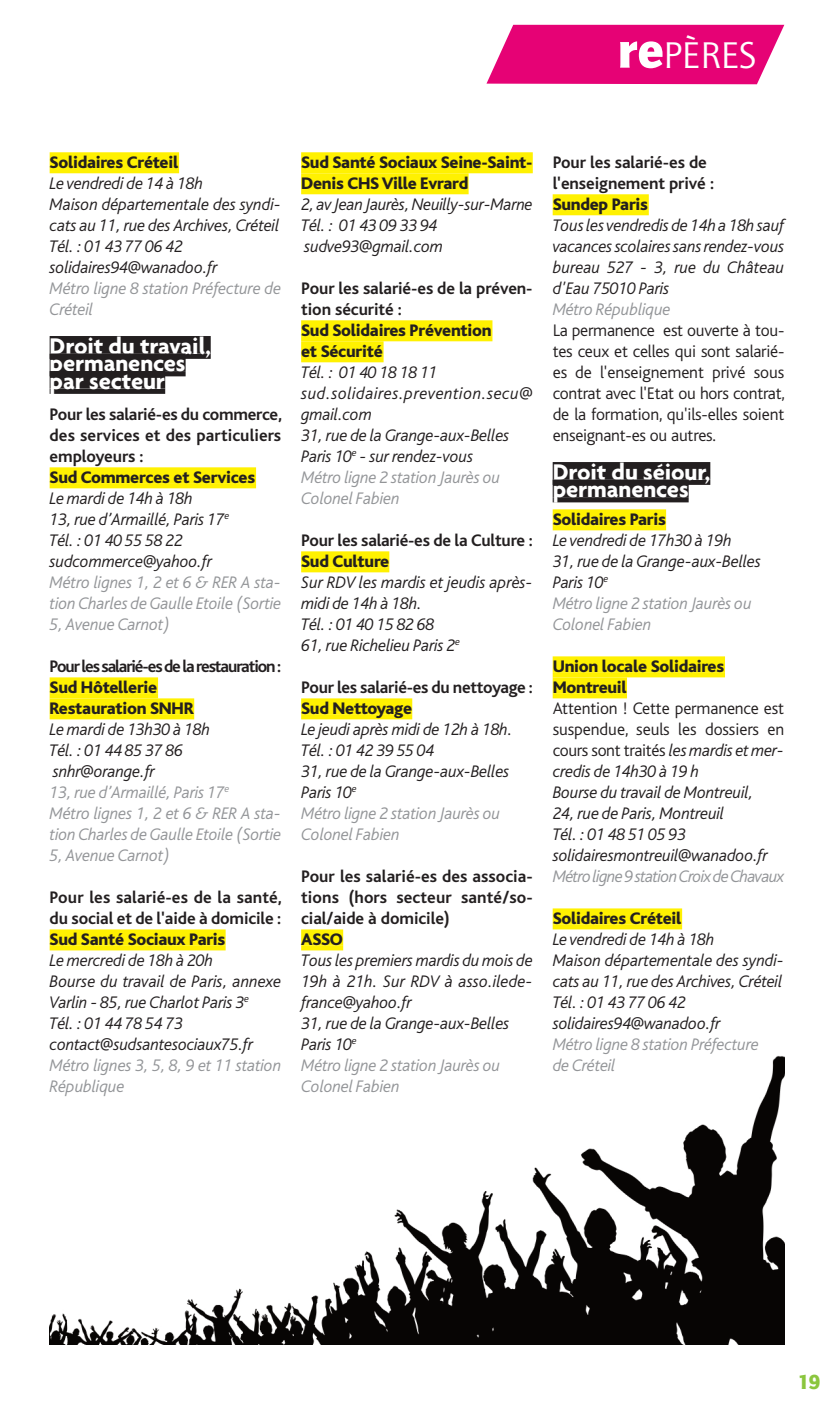
<style>
.page{position:relative;width:834px;height:1424px;background:#fff}
.page>*{position:absolute;margin:0;border:0;box-sizing:border-box;transform-origin:0 0}
.t1{font:38.5px "Quay Sans";color:#fff}
.t2{font:700 24.5px/17.5px "Agenda";letter-spacing:-.005em;color:#fff}
.t3{font:900 21px "Quay Sans";color:#8bc63e}
.t4{font:italic 300 17.5px/21px "Bliss";letter-spacing:-.015em;color:#231f20}
.t5{font:italic 300 17.5px/21px "Bliss";letter-spacing:-.015em;color:#939598}
.t6{font:700 17.5px/21px "Bliss";letter-spacing:-.005em;color:#231f20}
.t7{font:800 17.5px/21px "Bliss";letter-spacing:-.015em;color:#231f20}
.t8{font:300 17.5px/21px "Bliss";letter-spacing:-.01em;color:#231f20;text-align:justify}
.t9{font:700 17.5px "Bliss";letter-spacing:-.065em;color:#231f20}
.t10{font:italic 300 17.5px "Bliss";letter-spacing:-.045em;color:#939598}
.s1{font-weight:900;font-size:52.5px}
.s2{color:#231f20}
.s3{color:#939598}
.s4{font-style:normal}
</style>
<div class="page">
<svg style="left:486px;top:25px;width:298px;height:59px;background:#e81981"></svg>
<img style="left:50px;top:1055px;width:734px;height:289px">
<div style="left:50px;top:152px;width:129px;height:16px;background:#fff101"></div>
<div style="left:50px;top:168px;width:129px;height:5px;background:#fff101"></div>
<div style="left:50px;top:336px;width:161px;height:17px;background:#231f20"></div>
<div style="left:50px;top:354px;width:161px;height:5px;background:#231f20"></div>
<div style="left:50px;top:353px;width:135px;height:18px;background:#231f20"></div>
<div style="left:50px;top:371px;width:135px;height:5px;background:#231f20"></div>
<div style="left:50px;top:371px;width:115px;height:17px;background:#231f20"></div>
<div style="left:50px;top:389px;width:115px;height:5px;background:#231f20"></div>
<div style="left:50px;top:467px;width:206px;height:16px;background:#fff101"></div>
<div style="left:50px;top:483px;width:206px;height:5px;background:#fff101"></div>
<div style="left:50px;top:677px;width:108px;height:16px;background:#fff101"></div>
<div style="left:50px;top:693px;width:108px;height:5px;background:#fff101"></div>
<div style="left:50px;top:698px;width:144px;height:16px;background:#fff101"></div>
<div style="left:50px;top:714px;width:144px;height:5px;background:#fff101"></div>
<div style="left:50px;top:929px;width:175px;height:16px;background:#fff101"></div>
<div style="left:50px;top:945px;width:175px;height:5px;background:#fff101"></div>
<div style="left:301px;top:152px;width:231px;height:16px;background:#fff101"></div>
<div style="left:301px;top:168px;width:231px;height:5px;background:#fff101"></div>
<div style="left:301px;top:173px;width:167px;height:16px;background:#fff101"></div>
<div style="left:301px;top:189px;width:167px;height:5px;background:#fff101"></div>
<div style="left:301px;top:320px;width:191px;height:16px;background:#fff101"></div>
<div style="left:301px;top:336px;width:191px;height:5px;background:#fff101"></div>
<div style="left:301px;top:341px;width:82px;height:16px;background:#fff101"></div>
<div style="left:301px;top:357px;width:82px;height:5px;background:#fff101"></div>
<div style="left:301px;top:551px;width:88px;height:16px;background:#fff101"></div>
<div style="left:301px;top:567px;width:88px;height:5px;background:#fff101"></div>
<div style="left:301px;top:698px;width:111px;height:16px;background:#fff101"></div>
<div style="left:301px;top:714px;width:111px;height:5px;background:#fff101"></div>
<div style="left:301px;top:929px;width:42px;height:16px;background:#fff101"></div>
<div style="left:301px;top:945px;width:42px;height:5px;background:#fff101"></div>
<div style="left:552px;top:194px;width:96px;height:16px;background:#fff101"></div>
<div style="left:552px;top:210px;width:96px;height:5px;background:#fff101"></div>
<div style="left:552px;top:462px;width:158px;height:17px;background:#231f20"></div>
<div style="left:552px;top:480px;width:158px;height:5px;background:#231f20"></div>
<div style="left:552px;top:479px;width:136px;height:18px;background:#231f20"></div>
<div style="left:552px;top:497px;width:136px;height:5px;background:#231f20"></div>
<div style="left:552px;top:509px;width:114px;height:16px;background:#fff101"></div>
<div style="left:552px;top:525px;width:114px;height:5px;background:#fff101"></div>
<div style="left:552px;top:656px;width:172px;height:16px;background:#fff101"></div>
<div style="left:552px;top:672px;width:172px;height:5px;background:#fff101"></div>
<div style="left:552px;top:677px;width:75px;height:16px;background:#fff101"></div>
<div style="left:552px;top:693px;width:75px;height:5px;background:#fff101"></div>
<div style="left:552px;top:908px;width:130px;height:16px;background:#fff101"></div>
<div style="left:552px;top:924px;width:130px;height:5px;background:#fff101"></div>
<h1 class="t1" style="left:617px;top:34px;width:140px"><span class="s1">re</span>PÈRES</h1>
<p class="t7" style="left:50px;top:152px;width:130px">Solidaires Créteil</p>
<p class="t4" style="left:50px;top:173px;width:233px">Le vendredi de 14 à 18h<br>Maison départementale des syndi&shy;cats au 11, rue des Archives, Créteil<br>Tél. : 01 43 77 06 42 solidaires94@wanadoo.fr</p>
<p class="t5" style="left:50px;top:278px;width:233px">Métro ligne 8 station Préfecture de<br>Créteil</p>
<h2 class="t2" style="left:50px;top:336px;width:162px">Droit du travail, permanences par secteur</h2>
<p class="t6" style="left:50px;top:404px;width:234px;text-align:justify">Pour les salarié-es du commerce, des services et des particuliers employeurs :</p>
<p class="t7" style="left:50px;top:467px;width:207px">Sud Commerces et Services</p>
<p class="t4" style="left:50px;top:488px;width:181px">Le mardi de 14h à 18h<br>13, rue d’Armaillé, Paris 17<sup>e<br></sup>Tél. : 01 40 55 58 22 sudcommerce@yahoo.fr</p>
<p class="t5" style="left:50px;top:572px;width:233px;text-align:justify">Métro lignes 1, 2 et 6 &amp; RER A sta&shy;tion Charles de Gaulle Etoile (Sortie 5, Avenue Carnot)</p>
<p class="t9" style="left:50px;top:657px;width:233px">Pour les salarié-es de la restauration:</p>
<p class="t7" style="left:50px;top:677px;width:146px">Sud Hôtellerie<br>Restauration SNHR</p>
<p class="t5" style="left:50px;top:719px;width:233px"><span class="s2">Le mardi de 13h30 à 18h<br>Tél. : 01 44 85 37 86 snhr@orange.fr<br></span>13, rue d’Armaillé, Paris 17<sup>e<br></sup>Métro lignes 1, 2 et 6 &amp; RER A sta&shy;tion Charles de Gaulle Etoile (Sortie<br>5, Avenue Carnot)</p>
<p class="t6" style="left:50px;top:887px;width:234px">Pour les salarié-es de la santé, du social et de l'aide à domicile :</p>
<p class="t7" style="left:50px;top:929px;width:177px">Sud Santé Sociaux Paris</p>
<p class="t4" style="left:50px;top:950px;width:233px">Le mercredi de 18h à 20h<br>Bourse du travail de Paris, annexe<br>Varlin - 85, rue Charlot Paris 3<sup>e<br></sup>Tél. : 01 44 78 54 73 contact@sudsantesociaux75.fr</p>
<p class="t5" style="left:50px;top:1055px;width:233px">Métro lignes 3, 5, 8, 9 et 11 station<br>République</p>
<p class="t7" style="left:301px;top:152px;width:233px">Sud Santé Sociaux Seine-Saint-<br>Denis CHS Ville Evrard</p>
<p class="t4" style="left:301px;top:194px;width:233px">2, av Jean Jaurès, Neuilly-sur-Marne<br>Tél. : 01 43 09 33 94 sudve93@gmail.com</p>
<p class="t6" style="left:301px;top:278px;width:233px">Pour les salarié-es de la préven&shy;tion sécurité :</p>
<p class="t7" style="left:301px;top:320px;width:192px">Sud Solidaires Prévention et Sécurité</p>
<p class="t4" style="left:301px;top:362px;width:233px">Tél. : 01 40 18 18 11 sud.solidaires.prevention.secu@ gmail.com<br>31, rue de la Grange-aux-Belles<br>Paris 10<sup>e</sup> - sur rendez-vous<br><span class="s3">Métro ligne 2 station Jaurès ou<br>Colonel Fabien</span></p>
<p class="t6" style="left:301px;top:530px;width:233px">Pour les salarié-es de la Culture :</p>
<p class="t7" style="left:301px;top:551px;width:89px">Sud Culture</p>
<p class="t4" style="left:301px;top:572px;width:233px">Sur RDV les mardis et jeudis après&shy;midi de 14h à 18h.<br>Tél. : 01 40 15 82 68<br>61, rue Richelieu Paris 2<sup>e</sup></p>
<p class="t6" style="left:301px;top:677px;width:233px">Pour les salarié-es du nettoyage :</p>
<p class="t7" style="left:301px;top:698px;width:112px">Sud Nettoyage</p>
<p class="t4" style="left:301px;top:719px;width:213px">Le jeudi après midi de 12h à 18h.<br>Tél. : 01 42 39 55 04<br>31, rue de la Grange-aux-Belles<br>Paris 10<sup>e<br></sup><span class="s3">Métro ligne 2 station Jaurès ou<br>Colonel Fabien</span></p>
<p class="t6" style="left:301px;top:866px;width:233px;text-align:justify">Pour les salarié-es des associa&shy;tions (hors secteur santé/so&shy;cial/aide à domicile)</p>
<p class="t7" style="left:301px;top:929px;width:43px">ASSO</p>
<p class="t4" style="left:301px;top:950px;width:233px">Tous les premiers mardis du mois de<br>19h à 21h. Sur RDV à asso.ilede&shy;france@yahoo.fr<br>31, rue de la Grange-aux-Belles<br>Paris 10<sup>e<br></sup><span class="s3">Métro ligne 2 station Jaurès ou<br>Colonel Fabien</span></p>
<p class="t6" style="left:552px;top:152px;width:163px">Pour les salarié-es de l'enseignement privé :</p>
<p class="t7" style="left:552px;top:194px;width:97px">Sundep Paris</p>
<p class="t4" style="left:552px;top:215px;width:233px;text-align:justify">Tous les vendredis de 14h a 18h sauf vacances scolaires sans rendez-vous bureau 527 - 3, rue du Château d'Eau 75010 Paris</p>
<p class="t5" style="left:552px;top:299px;width:119px">Métro République</p>
<p class="t8" style="left:552px;top:320px;width:234px">La permanence est ouverte à tou&shy;tes ceux et celles qui sont salarié&shy;es de l'enseignement privé sous contrat avec l'Etat ou hors contrat, de la formation, qu'ils-elles soient enseignant-es ou autres.</p>
<h2 class="t2" style="left:552px;top:462px;width:159px">Droit du séjour, permanences</h2>
<p class="t7" style="left:552px;top:509px;width:115px">Solidaires Paris</p>
<p class="t4" style="left:552px;top:530px;width:210px">Le vendredi de 17h30 à 19h<br>31, rue de la Grange-aux-Belles<br>Paris 10<sup>e<br></sup><span class="s3">Métro ligne 2 station Jaurès ou<br>Colonel Fabien</span></p>
<p class="t7" style="left:552px;top:656px;width:173px">Union locale Solidaires<br>Montreuil</p>
<p class="t4" style="left:552px;top:698px;width:233px"><span class="s4">Attention ! Cette permanence est suspendue, seuls les dossiers en cours sont traités</span> les mardis et mer&shy;credis de 14h30 à 19 h<br>Bourse du travail de Montreuil,<br>24, rue de Paris, Montreuil<br>Tél. : 01 48 51 05 93 solidairesmontreuil@wanadoo.fr</p>
<p class="t10" style="left:552px;top:867px;width:233px">Métro ligne 9 station Croix de Chavaux</p>
<p class="t7" style="left:552px;top:908px;width:130px">Solidaires Créteil</p>
<p class="t4" style="left:552px;top:929px;width:233px">Le vendredi de 14h à 18h<br>Maison départementale des syndi&shy;cats au 11, rue des Archives, Créteil<br>Tél. : 01 43 77 06 42 solidaires94@wanadoo.fr</p>
<p class="t5" style="left:552px;top:1034px;width:208px">Métro ligne 8 station Préfecture de Créteil</p>
<p class="t3" style="left:797px;top:1370px;width:25px">19</p>
</div>
